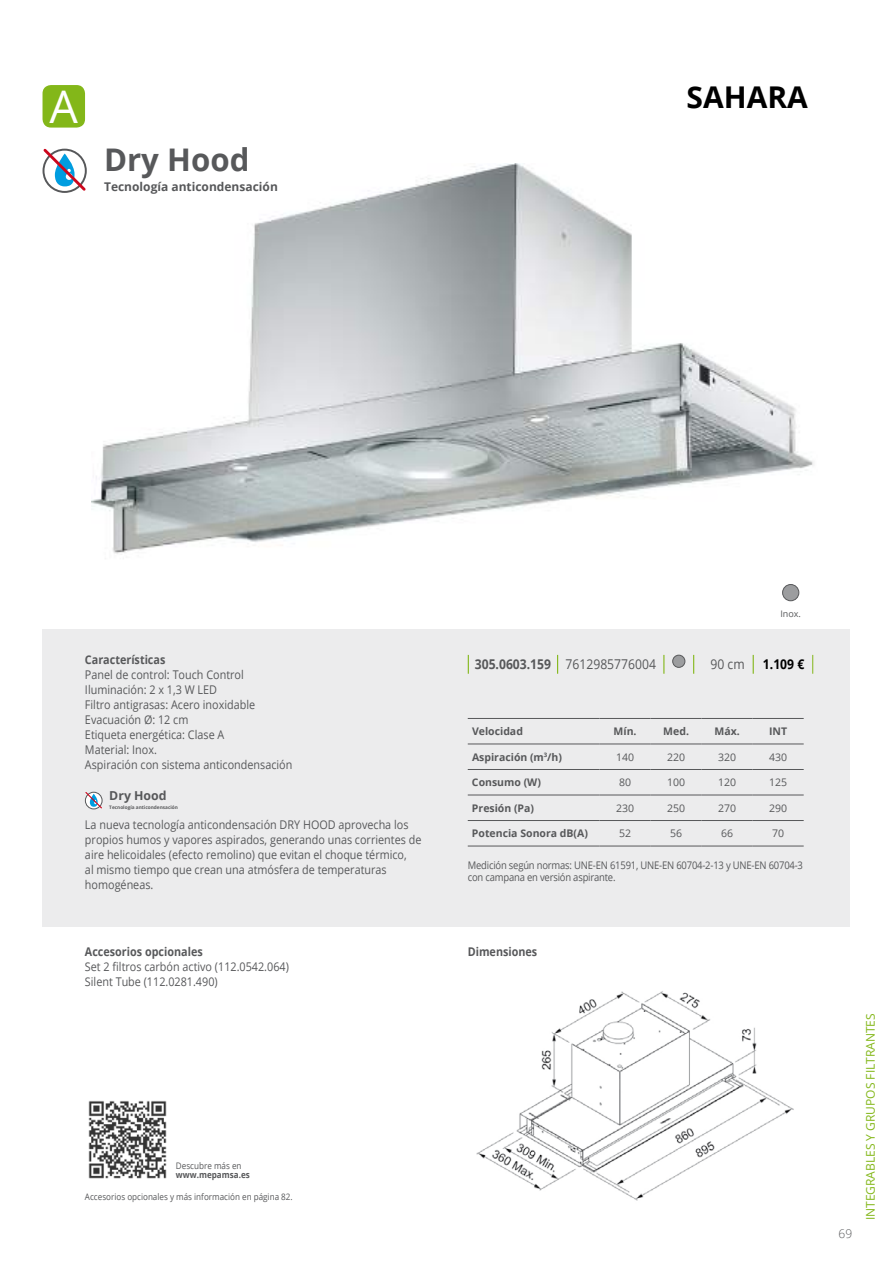
<style>
.page{position:relative;width:893px;height:1263px;background:#fff}
.page>*{position:absolute;margin:0;border:0;box-sizing:border-box;transform-origin:0 0}
.t1{font:45px "Open Sans";color:#fff}
.t2{font:700 31.2px "Open Sans";color:#57585a}
.t3{font:700 30px "Open Sans";color:#000}
.t4{font:13.5px "Open Sans";color:#57585a;scale:.9 1}
.t5{font:700 13.5px "Open Sans";color:#000;scale:.9 1}
.t6{font:700 12.3px "Open Sans";color:#57585a}
.t7{font:12px/15px "Open Sans";color:#57585a;scale:.9 1}
.t8{font:700 12px "Open Sans";color:#57585a;scale:.9 1}
.t9{font:12px "Open Sans";color:#83b719}
.t10{font:700 12px "Open Sans";color:#57585a}
.t11{font:300 12px "Open Sans";color:#57585a}
.t12{font:10.5px/12px "Open Sans";letter-spacing:-.02em;color:#57585a;scale:.9 1}
.t13{font:700 10.5px "Open Sans";color:#57585a}
.t14{font:10.5px "Open Sans";letter-spacing:-.02em;color:#57585a}
.t15{font:9px "Open Sans";color:#57585a;scale:.9 1}
.t16{font:700 9px "Open Sans";color:#57585a;scale:.9 1}
.t17{font:9px "Open Sans";color:#57585a}
.t18{font:700 4.8px "Open Sans";color:#57585a}
.s1{font-weight:700}
</style>
<div class="page">
<img style="left:91px;top:163px;width:723px;height:391px">
<img style="left:477px;top:991px;width:317px;height:210px">
<div style="left:43px;top:629px;width:807px;height:297px;background:#ececed"></div>
<div style="left:783px;top:584px;width:16px;height:17px;background:#9c9d9f;border-radius:50%"></div>
<div style="left:782px;top:584px;width:17px;height:17px;border:1px solid #57585a;border-radius:50%"></div>
<div style="left:43px;top:85px;width:42px;height:43px;background:#83b719;border-radius:9px"></div>
<img style="left:88px;top:1100px;width:79px;height:79px">
<svg style="left:42px;top:148px;width:45px;height:45px"></svg>
<svg style="left:812px;top:655px;width:1px;height:19px"></svg>
<svg style="left:468px;top:655px;width:1px;height:19px"></svg>
<svg style="left:557px;top:655px;width:1px;height:19px"></svg>
<svg style="left:663px;top:655px;width:1px;height:19px"></svg>
<svg style="left:693px;top:655px;width:1px;height:19px"></svg>
<svg style="left:753px;top:655px;width:1px;height:19px"></svg>
<div style="left:673px;top:655px;width:12px;height:12px;background:#9c9d9f;border-radius:50%"></div>
<div style="left:672px;top:655px;width:13px;height:13px;border:1px solid #57585a;border-radius:50%"></div>
<hr style="left:468px;top:718px;width:132px;height:1px;background:#57585a">
<hr style="left:600px;top:718px;width:51px;height:1px;background:#57585a">
<hr style="left:651px;top:718px;width:51px;height:1px;background:#57585a">
<hr style="left:702px;top:718px;width:51px;height:1px;background:#57585a">
<hr style="left:753px;top:718px;width:51px;height:1px;background:#57585a">
<hr style="left:468px;top:744px;width:132px;height:1px;background:#57585a">
<hr style="left:600px;top:744px;width:51px;height:1px;background:#57585a">
<hr style="left:651px;top:744px;width:51px;height:1px;background:#57585a">
<hr style="left:702px;top:744px;width:51px;height:1px;background:#57585a">
<hr style="left:753px;top:744px;width:51px;height:1px;background:#57585a">
<hr style="left:468px;top:769px;width:132px;height:1px;background:#57585a">
<hr style="left:600px;top:769px;width:51px;height:1px;background:#57585a">
<hr style="left:651px;top:769px;width:51px;height:1px;background:#57585a">
<hr style="left:702px;top:769px;width:51px;height:1px;background:#57585a">
<hr style="left:753px;top:769px;width:51px;height:1px;background:#57585a">
<hr style="left:468px;top:795px;width:132px;height:1px;background:#57585a">
<hr style="left:600px;top:795px;width:51px;height:1px;background:#57585a">
<hr style="left:651px;top:795px;width:51px;height:1px;background:#57585a">
<hr style="left:702px;top:795px;width:51px;height:1px;background:#57585a">
<hr style="left:753px;top:795px;width:51px;height:1px;background:#57585a">
<hr style="left:468px;top:820px;width:132px;height:1px;background:#57585a">
<hr style="left:468px;top:846px;width:132px;height:1px;background:#57585a">
<hr style="left:600px;top:820px;width:51px;height:1px;background:#57585a">
<hr style="left:651px;top:820px;width:51px;height:1px;background:#57585a">
<hr style="left:702px;top:820px;width:51px;height:1px;background:#57585a">
<hr style="left:600px;top:846px;width:51px;height:1px;background:#57585a">
<hr style="left:651px;top:846px;width:51px;height:1px;background:#57585a">
<hr style="left:702px;top:846px;width:51px;height:1px;background:#57585a">
<hr style="left:753px;top:820px;width:51px;height:1px;background:#57585a">
<hr style="left:753px;top:846px;width:51px;height:1px;background:#57585a">
<svg style="left:84px;top:791px;width:19px;height:18px"></svg>
<h1 class="t1" style="left:50px;top:76px;width:30px">A</h1>
<h2 class="t2" style="left:104px;top:137px;width:147px">Dry Hood</h2>
<p class="t10" style="left:104px;top:178px;width:175px">Tecnología anticondensación</p>
<h3 class="t3" style="left:686px;top:76px;width:123px">SAHARA</h3>
<p class="t8" style="left:85px;top:651px;width:91px">Características</p>
<p class="t7" style="left:85px;top:667px;width:232px">Panel de control: Touch Control<br>Iluminación: 2 x 1,3 W LED<br>Filtro antigrasas: Acero inoxidable<br>Evacuación Ø: 12 cm<br>Etiqueta energética: Clase A<br>Material: Inox.<br>Aspiración con sistema anticondensación</p>
<p class="t6" style="left:109px;top:787px;width:59px">Dry Hood</p>
<p class="t18" style="left:109px;top:803px;width:70px">Tecnología anticondensación</p>
<p class="t7" style="left:85px;top:817px;width:375px">La nueva tecnología anticondensación DRY HOOD aprovecha los propios humos y vapores aspirados, generando unas corrientes de aire helicoidales (efecto remolino) que evitan el choque térmico,<br>al mismo tiempo que crean una atmósfera de temperaturas homogéneas.</p>
<p class="t8" style="left:85px;top:943px;width:132px">Accesorios opcionales</p>
<p class="t7" style="left:85px;top:959px;width:228px">Set 2 filtros carbón activo (112.0542.064)<br>Silent Tube (112.0281.490)</p>
<p class="t15" style="left:176px;top:1160px;width:74px">Descubre más en</p>
<p class="t16" style="left:176px;top:1168px;width:84px">www.mepamsa.es</p>
<p class="t15" style="left:85px;top:1190px;width:232px">Accesorios opcionales y más información en página 82.</p>
<p class="t17" style="left:780px;top:607px;width:22px">Inox.</p>
<p class="t4" style="left:475px;top:655px;width:203px"><span class="s1">305.0603.159</span> 7612985776004</p>
<p class="t4" style="left:711px;top:655px;width:39px">90 cm</p>
<p class="t5" style="left:763px;top:655px;width:47px">1.109 €</p>
<p class="t13" style="left:472px;top:724px;width:52px">Velocidad</p>
<p class="t13" style="left:614px;top:724px;width:24px">Mín.</p>
<p class="t13" style="left:663px;top:724px;width:27px">Med.</p>
<p class="t13" style="left:714px;top:724px;width:27px">Máx.</p>
<p class="t13" style="left:769px;top:724px;width:20px">INT</p>
<p class="t13" style="left:472px;top:749px;width:91px">Aspiración (m<sup>3</sup>/h)</p>
<p class="t14" style="left:616px;top:749px;width:20px">140</p>
<p class="t14" style="left:667px;top:749px;width:20px">220</p>
<p class="t14" style="left:718px;top:749px;width:20px">320</p>
<p class="t14" style="left:769px;top:749px;width:20px">430</p>
<p class="t13" style="left:472px;top:775px;width:71px">Consumo (W)</p>
<p class="t14" style="left:619px;top:775px;width:14px">80</p>
<p class="t14" style="left:667px;top:775px;width:20px">100</p>
<p class="t14" style="left:718px;top:775px;width:20px">120</p>
<p class="t14" style="left:769px;top:775px;width:20px">125</p>
<p class="t13" style="left:472px;top:800px;width:64px">Presión (Pa)</p>
<p class="t14" style="left:616px;top:800px;width:20px">230</p>
<p class="t14" style="left:667px;top:800px;width:20px">250</p>
<p class="t14" style="left:718px;top:800px;width:20px">270</p>
<p class="t14" style="left:769px;top:800px;width:20px">290</p>
<p class="t13" style="left:472px;top:826px;width:118px">Potencia Sonora dB(A)</p>
<p class="t14" style="left:619px;top:826px;width:14px">52</p>
<p class="t14" style="left:670px;top:826px;width:14px">56</p>
<p class="t14" style="left:721px;top:826px;width:14px">66</p>
<p class="t14" style="left:772px;top:826px;width:14px">70</p>
<p class="t12" style="left:468px;top:859px;width:374px">Medición según normas: UNE-EN 61591, UNE-EN 60704-2-13 y UNE-EN 60704-3 con campana en versión aspirante.</p>
<p class="t8" style="left:468px;top:943px;width:79px">Dimensiones</p>
<p class="t11" style="left:838px;top:1226px;width:15px">69</p>
<p class="t9" style="left:862px;top:1220px;width:209px;rotate:-90deg">INTEGRABLES Y GRUPOS FILTRANTES</p>
</div>
